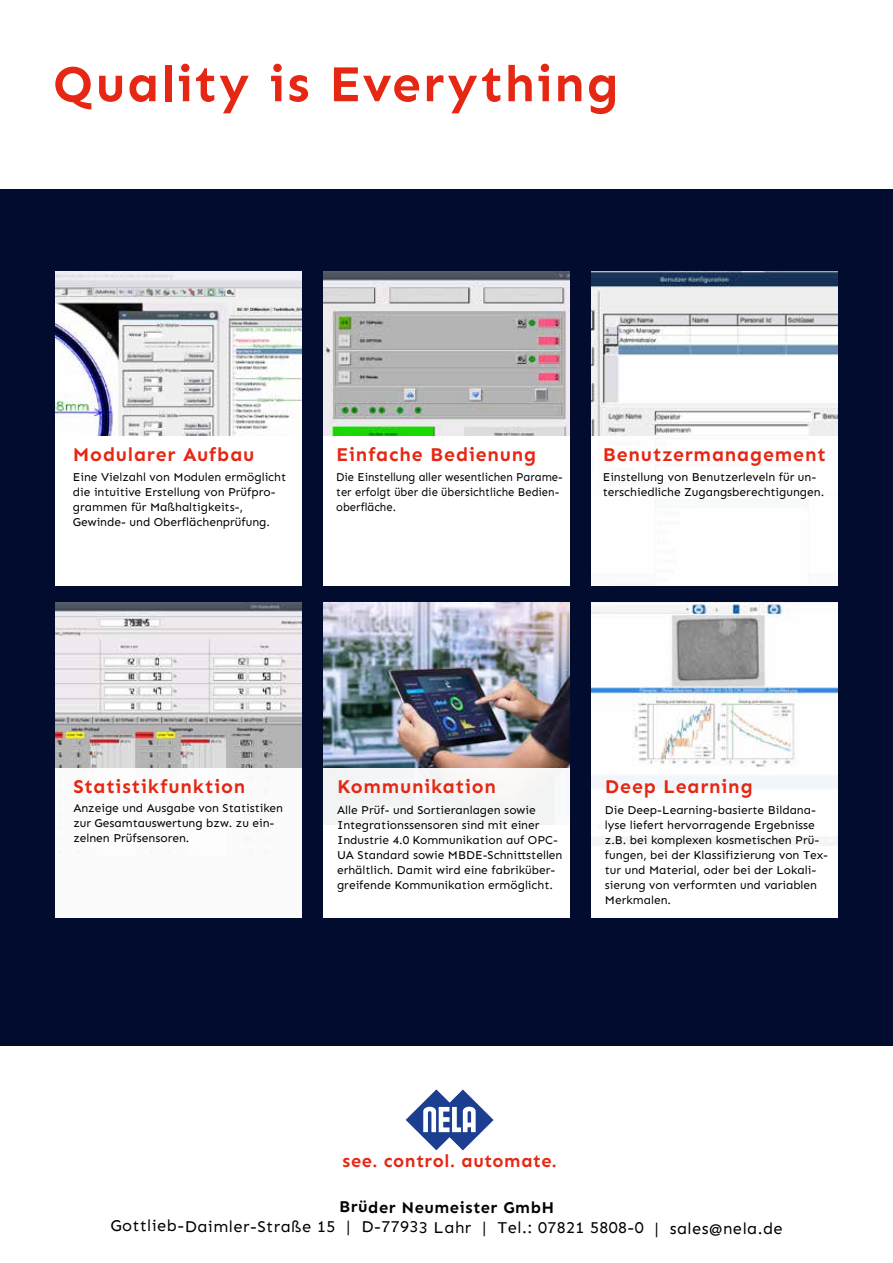
<style>
.page{position:relative;width:893px;height:1263px;background:#fff}
.page>*{position:absolute;margin:0;border:0;box-sizing:border-box;transform-origin:0 0}
.t1{font:700 51.6px "Sen";letter-spacing:.03em;color:#e52713}
.t2{font:700 19.5px "Sen";letter-spacing:.04em;color:#e52713}
.t3{font:700 18.15px "Sen";letter-spacing:.03em;color:#e52713}
.t4{font:16.5px "Sen";letter-spacing:.025em;color:#000}
.t5{font:700 16.5px "Sen";letter-spacing:.025em;color:#000}
.t6{font:12px/15px "Sen";color:#000}
.t7{font:12px/15px "Sen";color:#000;scale:.94 1}
</style>
<div class="page">
<div style="left:0;top:190px;width:893px;height:856px;background:#010c2e"></div>
<svg style="left:406px;top:1089px;width:87px;height:61px"></svg>
<img style="left:55px;top:603px;width:247px;height:164px">
<div style="left:55px;top:767px;width:247px;height:150px;background:#fff"></div>
<img style="left:323px;top:271px;width:247px;height:165px">
<div style="left:323px;top:436px;width:247px;height:150px;background:#fff"></div>
<img style="left:591px;top:271px;width:247px;height:165px">
<div style="left:591px;top:436px;width:247px;height:150px;background:#fff"></div>
<img style="left:323px;top:603px;width:247px;height:164px">
<div style="left:323px;top:767px;width:247px;height:150px;background:linear-gradient(to right,#fafbfb,#fcfcfc)"></div>
<img style="left:55px;top:271px;width:247px;height:165px">
<div style="left:55px;top:436px;width:247px;height:150px;background:#fff"></div>
<img style="left:591px;top:603px;width:247px;height:164px">
<div style="left:591px;top:767px;width:247px;height:150px;background:#fff"></div>
<h1 class="t1" style="left:53px;top:54px;width:567px">Quality is Everything</h1>
<h2 class="t2" style="left:73px;top:444px;width:183px">Modularer Aufbau</h2>
<p class="t6" style="left:73px;top:469px;width:215px">Eine Vielzahl von Modulen ermöglicht die intuitive Erstellung von Prüfpro&shy;grammen für Maßhaltigkeits-, Gewinde- und Oberflächenprüfung.</p>
<h2 class="t2" style="left:336px;top:444px;width:202px">Einfache Bedienung</h2>
<p class="t7" style="left:336px;top:469px;width:243px">Die Einstellung aller wesentlichen Parame&shy;ter erfolgt über die übersichtliche Bedien&shy;oberfläche.</p>
<h2 class="t2" style="left:603px;top:444px;width:224px">Benutzermanagement</h2>
<p class="t6" style="left:603px;top:469px;width:223px">Einstellung von Benutzerleveln für un&shy;terschiedliche Zugangsberechtigungen.</p>
<h2 class="t2" style="left:73px;top:775px;width:174px">Statistikfunktion</h2>
<p class="t6" style="left:73px;top:801px;width:211px">Anzeige und Ausgabe von Statistiken zur Gesamtauswertung bzw. zu ein&shy;zelnen Prüfsensoren.</p>
<h2 class="t2" style="left:337px;top:775px;width:160px">Kommunikation</h2>
<p class="t6" style="left:337px;top:802px;width:227px">Alle Prüf- und Sortieranlagen sowie Integrationssensoren sind mit einer Industrie 4.0 Kommunikation auf OPC-UA Standard sowie MBDE-Schnittstellen erhältlich. Damit wird eine fabriküber&shy;greifende Kommunikation ermöglicht.</p>
<h2 class="t2" style="left:605px;top:775px;width:149px">Deep Learning</h2>
<p class="t6" style="left:605px;top:802px;width:225px">Die Deep-Learning-basierte Bildana&shy;lyse liefert hervorragende Ergebnisse z.B. bei komplexen kosmetischen Prü&shy;fungen, bei der Klassifizierung von Tex&shy;tur und Material, oder bei der Lokali&shy;sierung von verformten und variablen Merkmalen.</p>
<h3 class="t3" style="left:343px;top:1150px;width:216px">see. control. automate.</h3>
<h3 class="t5" style="left:339px;top:1198px;width:217px">Brüder Neumeister GmbH</h3>
<h3 class="t4" style="left:110px;top:1217px;width:674px">Gottlieb-Daimler-Straße 15 | D-77933 Lahr | Tel.: 07821 5808-0 | sales@nela.de</h3>
</div>
